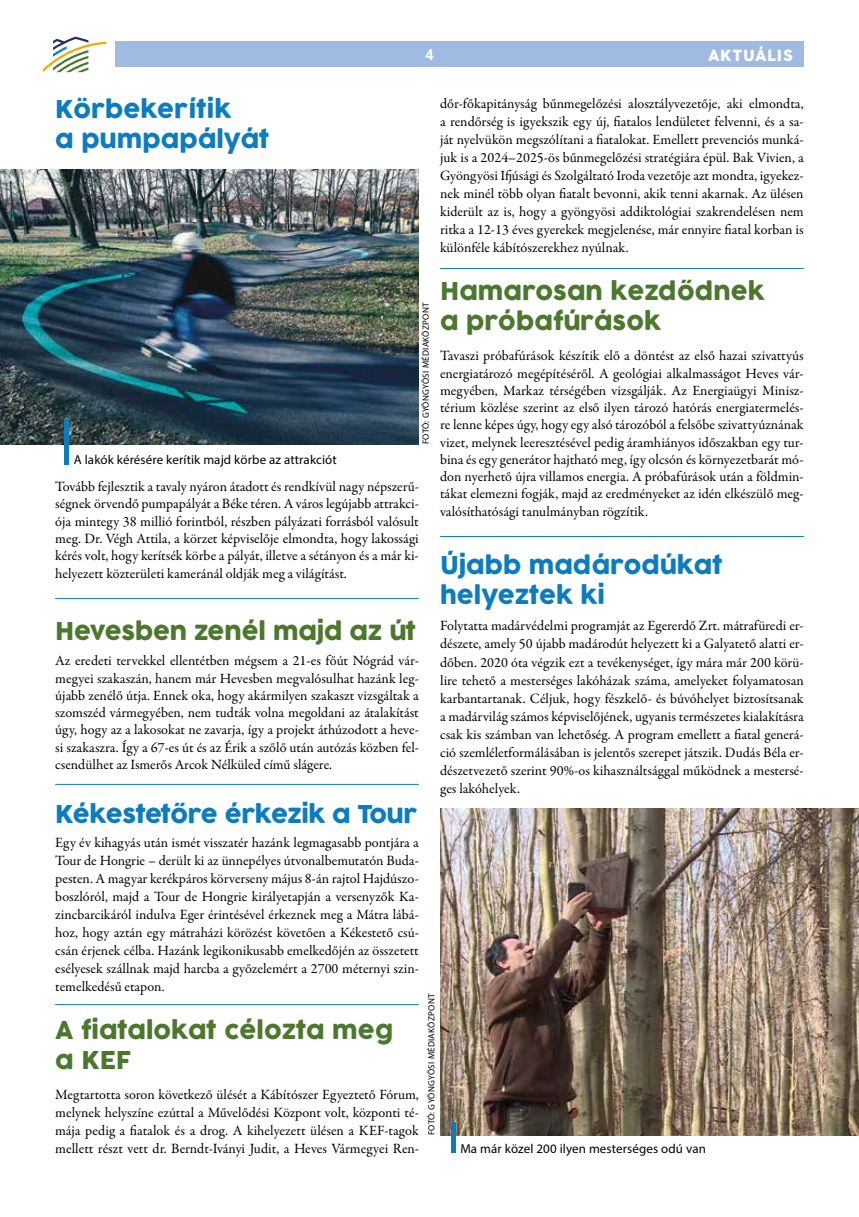
<style>
.page{position:relative;width:859px;height:1217px;background:#fff}
.page>*{position:absolute;margin:0;border:0;box-sizing:border-box;transform-origin:0 0}
.t1{font:24px/30px "Cocogoose";color:#4c782e}
.t2{font:24px/30px "Cocogoose";color:#0c7cc1}
.t3{font:24px "Cocogoose";letter-spacing:-.02em;color:#0c7cc1}
.t4{font:15px "Cocogoose";letter-spacing:.05em;color:#fff}
.t5{font:700 15px "Roboto";color:#fff}
.t6{font:14.25px/18px "Garamond Premr Pro";color:#000;text-align:justify}
.t7{font:12.9px "Myriad Pro";letter-spacing:.01em;color:#000}
.t8{font:9px "Myriad Pro";letter-spacing:.03em;color:#000}
</style>
<div class="page">
<svg style="left:43px;top:37px;width:63px;height:35px"></svg>
<img style="left:440px;top:808px;width:419px;height:326px">
<div style="left:115px;top:41px;width:689px;height:26px;background:#a0bae2"></div>
<img style="left:0;top:169px;width:419px;height:275px">
<div style="left:64px;top:419px;width:5px;height:45px;background:#0c7cc1"></div>
<div style="left:451px;top:1122px;width:5px;height:30px;background:#0c7cc1"></div>
<hr style="left:55px;top:598px;width:364px;height:1px;background:#0c7cc1">
<hr style="left:440px;top:536px;width:364px;height:1px;background:#0c7cc1">
<hr style="left:440px;top:268px;width:364px;height:1px;background:#0c7cc1">
<hr style="left:55px;top:783px;width:364px;height:1px;background:#0c7cc1">
<hr style="left:55px;top:1003px;width:364px;height:1px;background:#0c7cc1">
<p class="t5" style="left:425px;top:44px;width:10px">4</p>
<p class="t4" style="left:708px;top:45px;width:86px">AKTUÁLIS</p>
<h1 class="t2" style="left:55px;top:95px;width:216px">Körbekerítik<br>a pumpapályát</h1>
<p class="t6" style="left:440px;top:95px;width:365px">dőr-főkapitányság bűnmegelőzési alosztályvezetője, aki elmondta, a rendőrség is igyekszik egy új, fiatalos lendületet felvenni, és a sa&shy;ját nyelvükön megszólítani a fiatalokat. Emellett prevenciós munká&shy;juk is a 2024–2025-ös bűnmegelőzési stratégiára épül. Bak Vivien, a Gyöngyösi Ifjúsági és Szolgáltató Iroda vezetője azt mondta, igyekez&shy;nek minél több olyan fiatalt bevonni, akik tenni akarnak. Az ülésen kiderült az is, hogy a gyöngyösi addiktológiai szakrendelésen nem ritka a 12-13 éves gyerekek megjelenése, már ennyire fiatal korban is különféle kábítószerekhez nyúlnak.</p>
<h1 class="t1" style="left:440px;top:277px;width:326px">Hamarosan kezdődnek a próbafúrások</h1>
<p class="t6" style="left:440px;top:347px;width:365px;line-height:17.2px">Tavaszi próbafúrások készítik elő a döntést az első hazai szivattyús energiatározó megépítéséről. A geológiai alkalmasságot Heves vár&shy;megyében, Markaz térségében vizsgálják. Az Energiaügyi Minisz&shy;térium közlése szerint az első ilyen tározó hatórás energiatermelés&shy;re lenne képes úgy, hogy egy alsó tározóból a felsőbe szivattyúznának vizet, melynek leeresztésével pedig áramhiányos időszakban egy tur&shy;bina és egy generátor hajtható meg, így olcsón és környezetbarát mó&shy;don nyerhető újra villamos energia. A próbafúrások után a földmin&shy;tákat elemezni fogják, majd az eredményeket az idén elkészülő meg&shy;valósíthatósági tanulmányban rögzítik.</p>
<p class="t8" style="left:420px;top:444px;width:143px;rotate:-90deg">FOTÓ: GYÖNGYÖSI MÉDIAKÖZPONT</p>
<p class="t7" style="left:74px;top:451px;width:264px">A lakók kérésére kerítik majd körbe az attrakciót</p>
<p class="t6" style="left:55px;top:478px;width:365px;line-height:17.2px">Tovább fejlesztik a tavaly nyáron átadott és rendkívül nagy népszerű&shy;ségnek örvendő pumpapályát a Béke téren. A város legújabb attrakci&shy;ója mintegy 38 millió forintból, részben pályázati forrásból valósult meg. Dr. Végh Attila, a körzet képviselője elmondta, hogy lakossági kérés volt, hogy kerítsék körbe a pályát, illetve a sétányon és a már ki&shy;helyezett közterületi kameránál oldják meg a világítást.</p>
<h1 class="t2" style="left:440px;top:551px;width:284px">Újabb madárodúkat helyeztek ki</h1>
<p class="t6" style="left:440px;top:617px;width:365px">Folytatta madárvédelmi programját az Egererdő Zrt. mátrafüredi er&shy;dészete, amely 50 újabb madárodút helyezett ki a Galyatető alatti er&shy;dőben. 2020 óta végzik ezt a tevékenységet, így mára már 200 körü&shy;lire tehető a mesterséges lakóházak száma, amelyeket folyamatosan karbantartanak. Céljuk, hogy fészkelő- és búvóhelyet biztosítsanak a madárvilág számos képviselőjének, ugyanis természetes kialakításra csak kis számban van lehetőség. A program emellett a fiatal generá&shy;ció szemléletformálásában is jelentős szerepet játszik. Dudás Béla er&shy;dészetvezető szerint 90%-os kihasználtsággal működnek a mestersé&shy;ges lakóhelyek.</p>
<h1 class="t1" style="left:55px;top:616px;width:362px">Hevesben zenél majd az út</h1>
<p class="t6" style="left:55px;top:652px;width:365px;line-height:17.2px">Az eredeti tervekkel ellentétben mégsem a 21-es főút Nógrád vár&shy;megyei szakaszán, hanem már Hevesben megvalósulhat hazánk leg&shy;újabb zenélő útja. Ennek oka, hogy akármilyen szakaszt vizsgáltak a szomszéd vármegyében, nem tudták volna megoldani az átalakítást úgy, hogy az a lakosokat ne zavarja, így a projekt áthúzodott a heve&shy;si szakaszra. Így a 67-es út és az Érik a szőlő után autózás közben fel&shy;csendülhet az Ismerős Arcok Nélküled című slágere.</p>
<h1 class="t3" style="left:55px;top:797px;width:363px">Kékestetőre érkezik a Tour</h1>
<p class="t6" style="left:55px;top:833px;width:365px">Egy év kihagyás után ismét visszatér hazánk legmagasabb pontjára a Tour de Hongrie – derült ki az ünnepélyes útvonalbemutatón Buda&shy;pesten. A magyar kerékpáros körverseny május 8-án rajtol Hajdúszo&shy;boszlóról, majd a Tour de Hongrie királyetapján a versenyzők Ka&shy;zincbarcikáról indulva Eger érintésével érkeznek meg a Mátra lábá&shy;hoz, hogy aztán egy mátraházi körözést követően a Kékestető csú&shy;csán érjenek célba. Hazánk legikonikusabb emelkedőjén az összetett esélyesek szállnak majd harcba a győzelemért a 2700 méternyi szin&shy;temelkedésű etapon.</p>
<h1 class="t1" style="left:55px;top:1015px;width:339px">A fiatalokat célozta meg a KEF</h1>
<p class="t6" style="left:55px;top:1085px;width:365px">Megtartotta soron következő ülését a Kábítószer Egyeztető Fórum, melynek helyszíne ezúttal a Művelődési Központ volt, központi té&shy;mája pedig a fiatalok és a drog. A kihelyezett ülésen a KEF-tagok mellett részt vett dr. Berndt-Iványi Judit, a Heves Vármegyei Ren-</p>
<p class="t8" style="left:426px;top:1135px;width:143px;rotate:-90deg">FOTÓ: GYÖNGYÖSI MÉDIAKÖZPONT</p>
<p class="t7" style="left:460px;top:1139px;width:247px">Ma már közel 200 ilyen mesterséges odú van</p>
</div>
